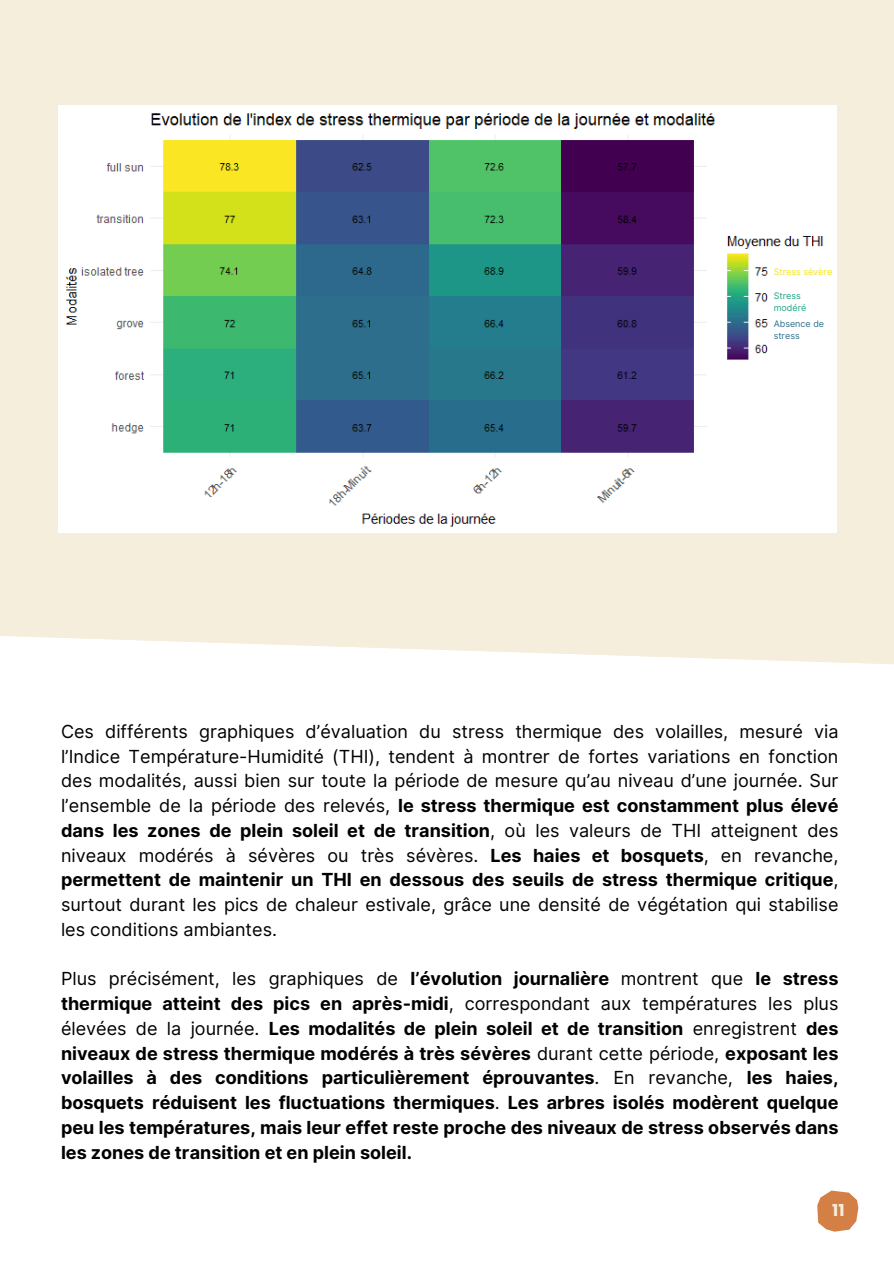
<style>
.page{position:relative;width:894px;height:1264px;background:#fff}
.page>*{position:absolute;margin:0;border:0;box-sizing:border-box;transform-origin:0 0}
.t1{font:18px/24.8px "Inter";color:#000;text-align:justify}
.t2{font:700 18px/24.8px "Inter";color:#000;text-align:justify}
.t3{font:700 16.5px "Poppins";color:#f6eedc}
.t4{font:9px/12px "Inter";color:#2d6f8e}
.t5{font:9px/12px "Inter";color:#20a486}
.t6{font:9px "Inter";color:#f2e61d}
.s1{font-weight:700}
.s2{font-weight:400}
</style>
<div class="page">
<div style="left:0;top:0;width:893px;height:1263px;background:#f6eedc"></div>
<div style="left:0;top:636px;width:893px;height:627px;background:#fff"></div>
<svg style="left:812px;top:1190px;width:50px;height:57px"></svg>
<img style="left:58px;top:105px;width:777px;height:428px">
<p class="t6" style="left:773px;top:267px;width:60px">Stress sévère</p>
<p class="t5" style="left:773px;top:290px;width:34px">Stress modéré</p>
<h1 class="t4" style="left:773px;top:318px;width:52px">Absence de stress</h1>
<p class="t1" style="left:61px;top:719px;width:778px">Ces différents graphiques d’évaluation du stress thermique des volailles, mesuré via l’Indice Température-Humidité (THI), tendent à montrer de fortes variations en fonction des modalités, aussi bien sur toute la période de mesure qu’au niveau d’une journée. Sur l’ensemble de la période des relevés, <span class="s1">le stress thermique est constamment plus élevé dans les zones de plein soleil et de transition</span>, où les valeurs de THI atteignent des niveaux modérés à sévères ou très sévères. <span class="s1">Les haies et bosquets</span>, en revanche, <span class="s1">permettent de maintenir un THI en dessous des seuils de stress thermique critique</span>, surtout durant les pics de chaleur estivale, grâce une densité de végétation qui stabilise les conditions ambiantes.</p>
<p class="t2" style="left:61px;top:966px;width:778px"><span class="s2">Plus précisément, les graphiques de</span> l’évolution journalière <span class="s2">montrent que</span> le stress thermique atteint des pics en après-midi<span class="s2">, correspondant aux températures les plus élevées de la journée.</span> Les modalités de plein soleil et de transition <span class="s2">enregistrent</span> des niveaux de stress thermique modérés à très sévères <span class="s2">durant cette période,</span> exposant les volailles à des conditions particulièrement éprouvantes<span class="s2">. En revanche,</span> les haies, bosquets réduisent les fluctuations thermiques<span class="s2">.</span> Les arbres isolés modèrent quelque peu les températures, mais leur effet reste proche des niveaux de stress observés dans les zones de transition et en plein soleil.</p>
<p class="t3" style="left:832px;top:1198px;width:14px">11</p>
<p class="t3" style="left:832px;top:1209px;width:14px">11</p>
</div>
